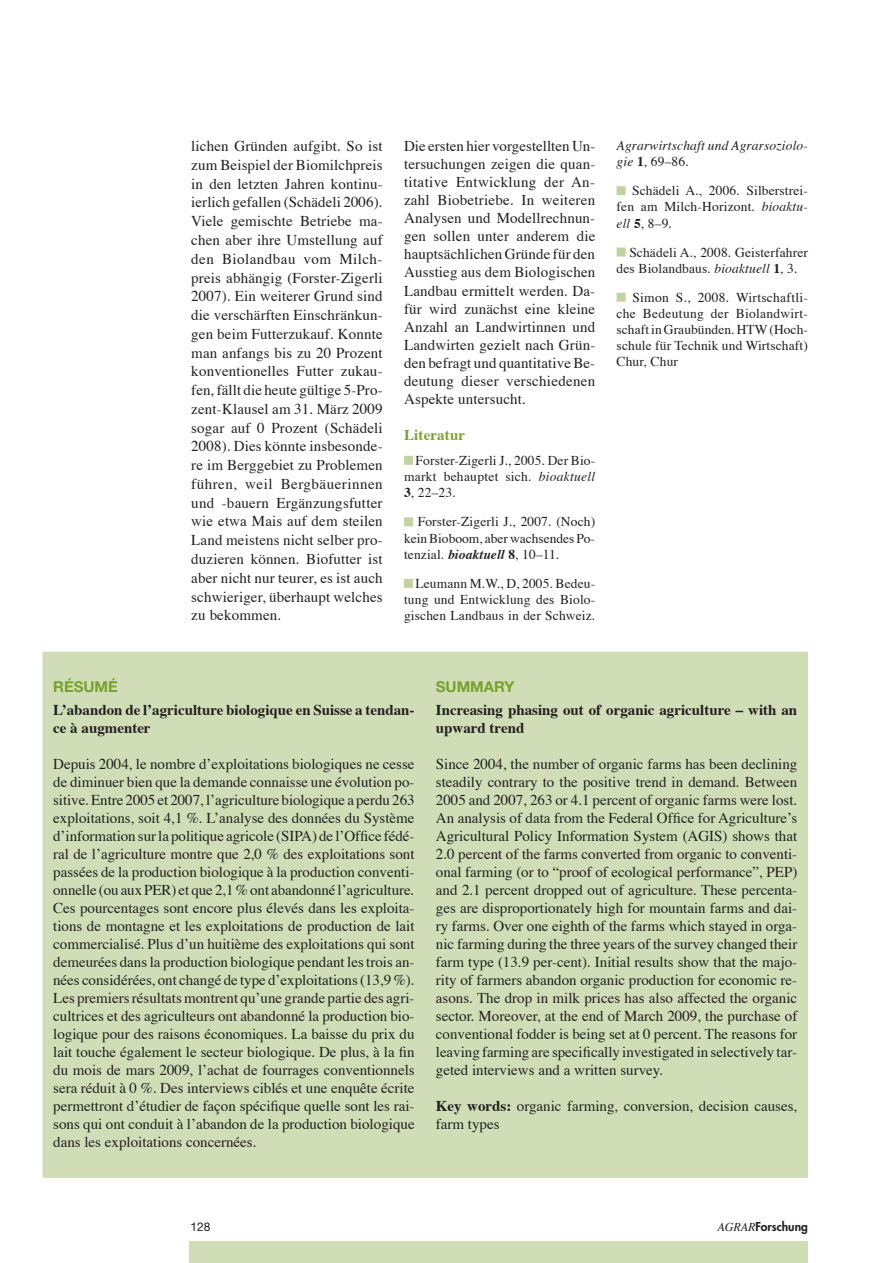
<style>
.page{position:relative;width:893px;height:1263px;background:#fff}
.page>*{position:absolute;margin:0;border:0;box-sizing:border-box;transform-origin:0 0}
.t1{font:15px/18px "Times";color:#231f20;text-align:justify}
.t2{font:700 15px/18px "Times";color:#231f20}
.t3{font:700 15px "Helvetica Neue";color:#78a22d}
.t4{font:700 15px "Times";letter-spacing:.01em;color:#78a22d}
.t5{font:13.5px/16.2px "Times";letter-spacing:.01em;color:#231f20;text-align:justify}
.t6{font:italic 13.5px/16.2px "Times";letter-spacing:.01em;color:#231f20}
.t7{font:800 12px "Futura";color:#231f20}
.t8{font:12px "Helvetica Neue";color:#231f20}
.s1{font-style:italic}
.s2{font-weight:700}
.s3{font-weight:700;font-style:italic}
.s4{font-weight:700;font-style:normal}
.s5{font-style:normal}
.s6{font-family:"Times";font-weight:400;font-style:italic}
</style>
<div class="page">
<div style="left:189px;top:1242px;width:619px;height:21px;background:#d0ddb6"></div>
<div style="left:43px;top:652px;width:765px;height:526px;background:#d0ddb6"></div>
<div style="left:404px;top:456px;width:9px;height:9px;background:#c3d3a0;border:2px solid #c3d3a0"></div>
<div style="left:404px;top:517px;width:9px;height:9px;background:#c3d3a0;border:2px solid #c3d3a0"></div>
<div style="left:404px;top:579px;width:9px;height:9px;background:#c3d3a0"></div>
<div style="left:617px;top:186px;width:9px;height:9px;background:#c3d3a0;border:2px solid #c3d3a0"></div>
<div style="left:617px;top:248px;width:9px;height:8px;background:#c3d3a0;border:2px solid #c3d3a0"></div>
<div style="left:617px;top:293px;width:9px;height:9px;background:#c3d3a0;border:2px solid #c3d3a0"></div>
<p class="t1" style="left:191px;top:135px;width:193px;line-height:18.8px">lichen Gründen aufgibt. So ist zum Beispiel der Biomilchpreis in den letzten Jahren kontinu&shy;ierlich gefallen (Schädeli 2006).<br>Viele gemischte Betriebe ma&shy;chen aber ihre Umstellung auf den Biolandbau vom Milch&shy;preis abhängig (Forster-Zigerli 2007). Ein weiterer Grund sind die verschärften Einschränkun&shy;gen beim Futterzukauf. Konnte man anfangs bis zu 20 Prozent konventionelles Futter zukau&shy;fen, fällt die heute gültige 5-Pro&shy;zent-Klausel am 31. März 2009 sogar auf 0 Prozent (Schädeli 2008). Dies könnte insbesonde&shy;re im Berggebiet zu Problemen führen, weil Bergbäuerinnen und -bauern Ergänzungsfutter wie etwa Mais auf dem steilen Land meistens nicht selber pro&shy;duzieren können. Biofutter ist aber nicht nur teurer, es ist auch schwieriger, überhaupt welches zu bekommen.</p>
<p class="t1" style="left:404px;top:136px;width:193px">Die ersten hier vorgestellten Un&shy;tersuchungen zeigen die quan&shy;titative Entwicklung der An&shy;zahl Biobetriebe. In weiteren Analysen und Modellrechnun&shy;gen sollen unter anderem die hauptsächlichen Gründe für den Ausstieg aus dem Biologischen Landbau ermittelt werden. Da&shy;für wird zunächst eine kleine Anzahl an Landwirtinnen und Landwirten gezielt nach Grün&shy;den befragt und quantitative Be&shy;deutung dieser verschiedenen Aspekte untersucht.</p>
<p class="t4" style="left:404px;top:420px;width:63px">Literatur</p>
<p class="t5" style="left:404px;top:451px;width:193px;text-indent:12px">Forster-Zigerli J., 2005. Der Bio&shy;markt behauptet sich. <span class="s1">bioaktuell </span><span class="s2">3</span>, 22–23.</p>
<p class="t5" style="left:404px;top:512px;width:193px;text-indent:14px">Forster-Zigerli J., 2007. (Noch) kein Bioboom, aber wachsendes Po&shy;tenzial. <span class="s3">bioaktuell</span> <span class="s2">8</span>, 10–11.</p>
<p class="t5" style="left:404px;top:574px;width:193px;text-indent:11px">Leumann M.W., D, 2005. Bedeu&shy;tung und Entwicklung des Biolo&shy;gischen Landbaus in der Schweiz.</p>
<p class="t6" style="left:617px;top:136px;width:193px">Agrarwirtschaft und Agrarsoziolo&shy;gie <span class="s4">1</span><span class="s5">, 69–86.</span></p>
<p class="t5" style="left:617px;top:181px;width:193px;text-indent:15px">Schädeli A., 2006. Silberstrei&shy;fen am Milch-Horizont. <span class="s1">bioaktu&shy;ell</span> <span class="s2">5</span>, 8–9.</p>
<p class="t5" style="left:617px;top:243px;width:193px;text-indent:13px">Schädeli A., 2008. Geisterfahrer des Biolandbaus. <span class="s1">bioaktuell</span> <span class="s2">1</span>, 3.</p>
<p class="t5" style="left:617px;top:288px;width:193px;text-indent:16px">Simon S., 2008. Wirtschaftli&shy;che Bedeutung der Biolandwirt&shy;schaft in Graubünden. HTW (Hoch&shy;schule für Technik und Wirtschaft)<br>Chur, Chur</p>
<p class="t3" style="left:53px;top:677px;width:66px">RÉSUMÉ</p>
<p class="t2" style="left:53px;top:700px;width:363px">L’abandon de l’agriculture biologique en Suisse a tendan&shy;ce à augmenter</p>
<p class="t1" style="left:53px;top:754px;width:363px">Depuis 2004, le nombre d’exploitations biologiques ne cesse de diminuer bien que la demande connaisse une évolution po&shy;sitive. Entre 2005 et 2007, l’agriculture biologique a perdu 263 exploitations, soit 4,1 %. L’analyse des données du Système d’information sur la politique agricole (SIPA) de l’Office fédé&shy;ral de l’agriculture montre que 2,0 % des exploitations sont passées de la production biologique à la production conventi&shy;onnelle (ou aux PER) et que 2,1 % ont abandonné l’agriculture.<br>Ces pourcentages sont encore plus élevés dans les exploita&shy;tions de montagne et les exploitations de production de lait commercialisé. Plus d’un huitième des exploitations qui sont demeurées dans la production biologique pendant les trois an&shy;nées considérées, ont changé de type d’exploitations (13,9%).<br>Les premiers résultats montrent qu’une grande partie des agri&shy;cultrices et des agriculteurs ont abandonné la production bio&shy;logique pour des raisons économiques. La baisse du prix du lait touche également le secteur biologique. De plus, à la fin du mois de mars 2009, l’achat de fourrages conventionnels sera réduit à 0 %. Des interviews ciblés et une enquête écrite permettront d’étudier de façon spécifique quelle sont les rai&shy;sons qui ont conduit à l’abandon de la production biologique dans les exploitations concernées.</p>
<p class="t3" style="left:436px;top:677px;width:80px">SUMMARY</p>
<p class="t2" style="left:436px;top:699px;width:363px">Increasing phasing out of organic agriculture – with an upward trend</p>
<p class="t1" style="left:436px;top:754px;width:363px">Since 2004, the number of organic farms has been declining steadily contrary to the positive trend in demand. Between 2005 and 2007, 263 or 4.1 percent of organic farms were lost.<br>An analysis of data from the Federal Office for Agriculture’s Agricultural Policy Information System (AGIS) shows that 2.0 percent of the farms converted from organic to conventi&shy;onal farming (or to “proof of ecological performance”, PEP) and 2.1 percent dropped out of agriculture. These percenta&shy;ges are disproportionately high for mountain farms and dai&shy;ry farms. Over one eighth of the farms which stayed in orga&shy;nic farming during the three years of the survey changed their farm type (13.9 per-cent). Initial results show that the majo&shy;rity of farmers abandon organic production for economic re&shy;asons. The drop in milk prices has also affected the organic sector. Moreover, at the end of March 2009, the purchase of conventional fodder is being set at 0 percent. The reasons for leaving farming are specifically investigated in selectively tar&shy;geted interviews and a written survey.</p>
<p class="t1" style="left:436px;top:1096px;width:363px"><span class="s2">Key words:</span> organic farming, conversion, decision causes, farm types</p>
<p class="t8" style="left:190px;top:1220px;width:22px">128</p>
<p class="t7" style="left:717px;top:1219px;width:92px"><span class="s6">AGRAR</span>Forschung</p>
</div>
